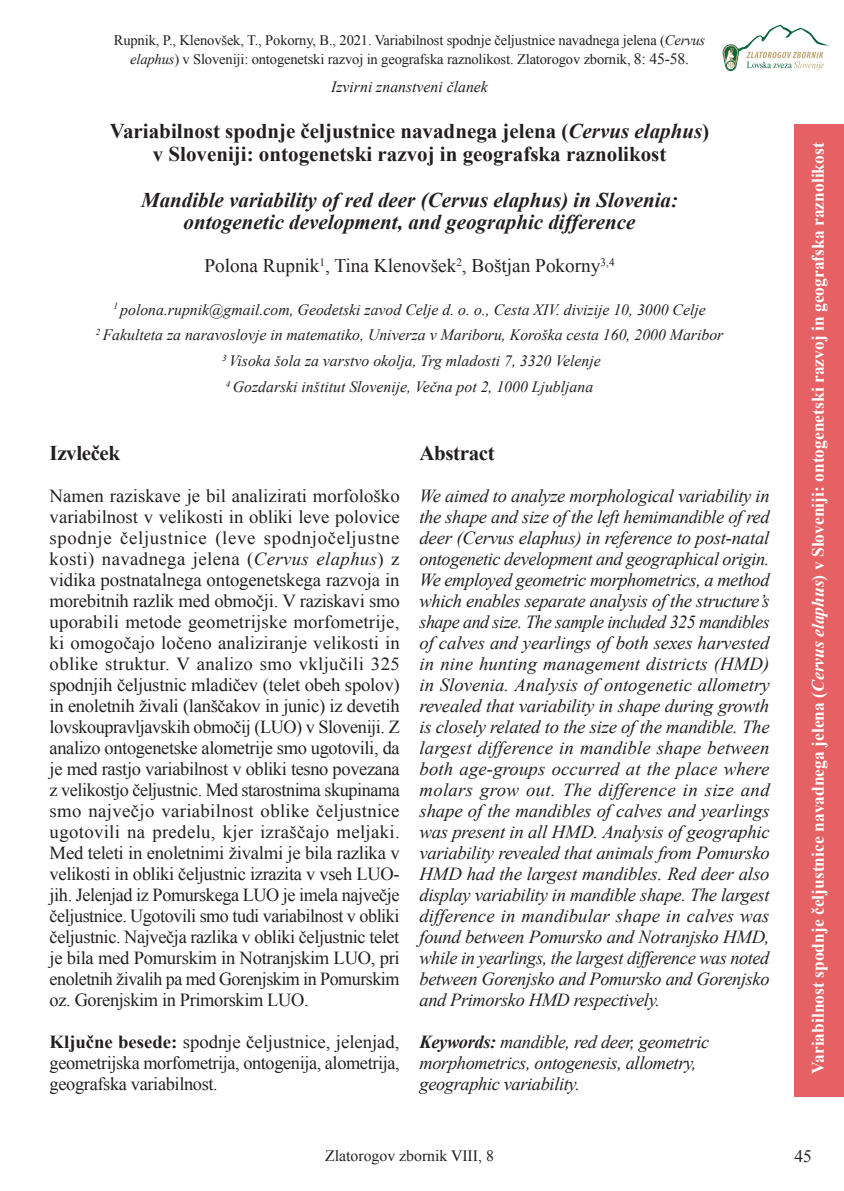
<style>
.page{position:relative;width:844px;height:1191px;background:#fff}
.page>*{position:absolute;margin:0;border:0;box-sizing:border-box;transform-origin:0 0}
.Navaden{font:700 21px "Times New Roman";color:#231f20}
.t1{font:italic 700 21px "Times New Roman";color:#231f20}
.Navaden-2{font:700 21px "Times New Roman";letter-spacing:-.02em;color:#231f20}
.t2{font:19.25px "Times New Roman";color:#231f20}
.Navaden-3{font:18.38px/21px "Times New Roman";letter-spacing:-.02em;color:#231f20;text-align:justify}
.Navaden-4{font:italic 18.38px/21px "Times New Roman";letter-spacing:-.02em;color:#231f20;text-align:justify}
.t3{font:700 17.5px "Times New Roman";color:#fff}
.t4{font:17.5px "Times New Roman";color:#231f20}
.t5{font:italic 15.75px "Times New Roman";color:#231f20}
.t6{font:15.75px "Times New Roman";color:#231f20}
.t7{font:14.53px/18.9px "Times New Roman";letter-spacing:-.01em;color:#231f20;text-align:center}
.s1{font-style:italic}
.s2{font-size:15.75px}
.s3{font-weight:700}
</style>
<div class="page">
<svg style="left:722px;top:25px;width:106px;height:46px"></svg>
<div style="left:794px;top:124px;width:49px;height:972px;background:#e56164"></div>
<p class="t7" style="left:114px;top:30px;width:592px">Rupnik, P., Klenovšek, T., Pokorny, B., 2021. Variabilnost spodnje čeljustnice navadnega jelena (<span class="s1">Cervus elaphus</span>) v Sloveniji: ontogenetski razvoj in geografska raznolikost. Zlatorogov zbornik, <span class="s2">8: 45-58.</span></p>
<p class="t5" style="left:331px;top:76px;width:158px">Izvirni znanstveni članek</p>
<p class="Navaden" style="left:110px;top:117px;width:600px">Variabilnost spodnje čeljustnice navadnega jelena (<span class="s1">Cervus elaphus</span>)</p>
<p class="Navaden" style="left:153px;top:139px;width:515px">v Sloveniji: ontogenetski razvoj in geografska raznolikost</p>
<p class="t1" style="left:141px;top:185px;width:538px">Mandible variability of red deer (Cervus elaphus) in Slovenia:</p>
<p class="t1" style="left:183px;top:208px;width:453px">ontogenetic development, and geographic difference</p>
<p class="t2" style="left:204px;top:253px;width:411px">Polona Rupnik<sup>1</sup>, Tina Klenovšek<sup>2</sup>, Boštjan Pokorny<sup>3,4</sup></p>
<p class="t5" style="left:113px;top:298px;width:593px"><sup>1</sup> polona.rupnik@gmail.com, Geodetski zavod Celje d. o. o., Cesta XIV. divizije 10, 3000 Celje</p>
<p class="t5" style="left:96px;top:324px;width:629px"><sup>2</sup> Fakulteta za naravoslovje in matematiko, Univerza v Mariboru, Koroška cesta 160, 2000 Maribor</p>
<p class="t5" style="left:222px;top:350px;width:380px"><sup>3</sup> Visoka šola za varstvo okolja, Trg mladosti 7, 3320 Velenje</p>
<p class="t5" style="left:226px;top:376px;width:368px"><sup>4</sup> Gozdarski inštitut Slovenije, Večna pot 2, 1000 Ljubljana</p>
<p class="Navaden-2" style="left:50px;top:438px;width:72px">Izvleček</p>
<p class="Navaden-3" style="left:50px;top:485px;width:351px">Namen raziskave je bil analizirati morfološko variabilnost v velikosti in obliki leve polovice spodnje čeljustnice (leve spodnjočeljustne kosti) navadnega jelena (<span class="s1">Cervus elaphus</span>) z vidika postnatalnega ontogenetskega razvoja in morebitnih razlik med območji. V raziskavi smo uporabili metode geometrijske morfometrije, ki omogočajo ločeno analiziranje velikosti in oblike struktur. V analizo smo vključili 325 spodnjih čeljustnic mladičev (telet obeh spolov) in enoletnih živali (lanščakov in junic) iz devetih lovskoupravljavskih območij (LUO) v Sloveniji. Z analizo ontogenetske alometrije smo ugotovili, da je med rastjo variabilnost v obliki tesno povezana z velikostjo čeljustnic. Med starostnima skupinama smo največjo variabilnost oblike čeljustnice ugotovili na predelu, kjer izraščajo meljaki.<br>Med teleti in enoletnimi živalmi je bila razlika v velikosti in obliki čeljustnic izrazita v vseh LUO&shy;jih. Jelenjad iz Pomurskega LUO je imela največje čeljustnice. Ugotovili smo tudi variabilnost v obliki čeljustnic. Največja razlika v obliki čeljustnic telet je bila med Pomurskim in Notranjskim LUO, pri enoletnih živalih pa med Gorenjskim in Pomurskim oz. Gorenjskim in Primorskim LUO.</p>
<p class="Navaden-3" style="left:50px;top:1031px;width:351px"><span class="s3">Ključne besede:</span> spodnje čeljustnice, jelenjad, geometrijska morfometrija, ontogenija, alometrija, geografska variabilnost.</p>
<p class="Navaden-2" style="left:419px;top:438px;width:77px">Abstract</p>
<p class="Navaden-4" style="left:419px;top:485px;width:351px">We aimed to analyze morphological variability in the shape and size of the left hemimandible of red deer (Cervus elaphus) in reference to post-natal ontogenetic development and geographical origin.<br>We employed geometric morphometrics, a method which enables separate analysis of the structure’s shape and size. The sample included 325 mandibles of calves and yearlings of both sexes harvested in nine hunting management districts (HMD) in Slovenia. Analysis of ontogenetic allometry revealed that variability in shape during growth is closely related to the size of the mandible. The largest difference in mandible shape between both age-groups occurred at the place where molars grow out. The difference in size and shape of the mandibles of calves and yearlings was present in all HMD. Analysis of geographic variability revealed that animals from Pomursko HMD had the largest mandibles. Red deer also display variability in mandible shape. The largest difference in mandibular shape in calves was found between Pomursko and Notranjsko HMD, while in yearlings, the largest difference was noted between Gorenjsko and Pomursko and Gorenjsko and Primorsko HMD respectively.</p>
<p class="Navaden-4" style="left:419px;top:1031px;width:291px;text-align:left"><span class="s3">Keywords:</span> mandible, red deer, geometric morphometrics, ontogenesis, allometry, geographic variability.</p>
<p class="t6" style="left:325px;top:1145px;width:170px">Zlatorogov zbornik VIII, 8</p>
<p class="t3" style="left:805px;top:1074px;width:933px;rotate:-90deg">Variabilnost spodnje čeljustnice navadnega jelena (<span class="s1">Cervus elaphus</span>) v Sloveniji: ontogenetski razvoj in geografska raznolikost</p>
<p class="t4" style="left:794px;top:1144px;width:19px">45</p>
</div>
